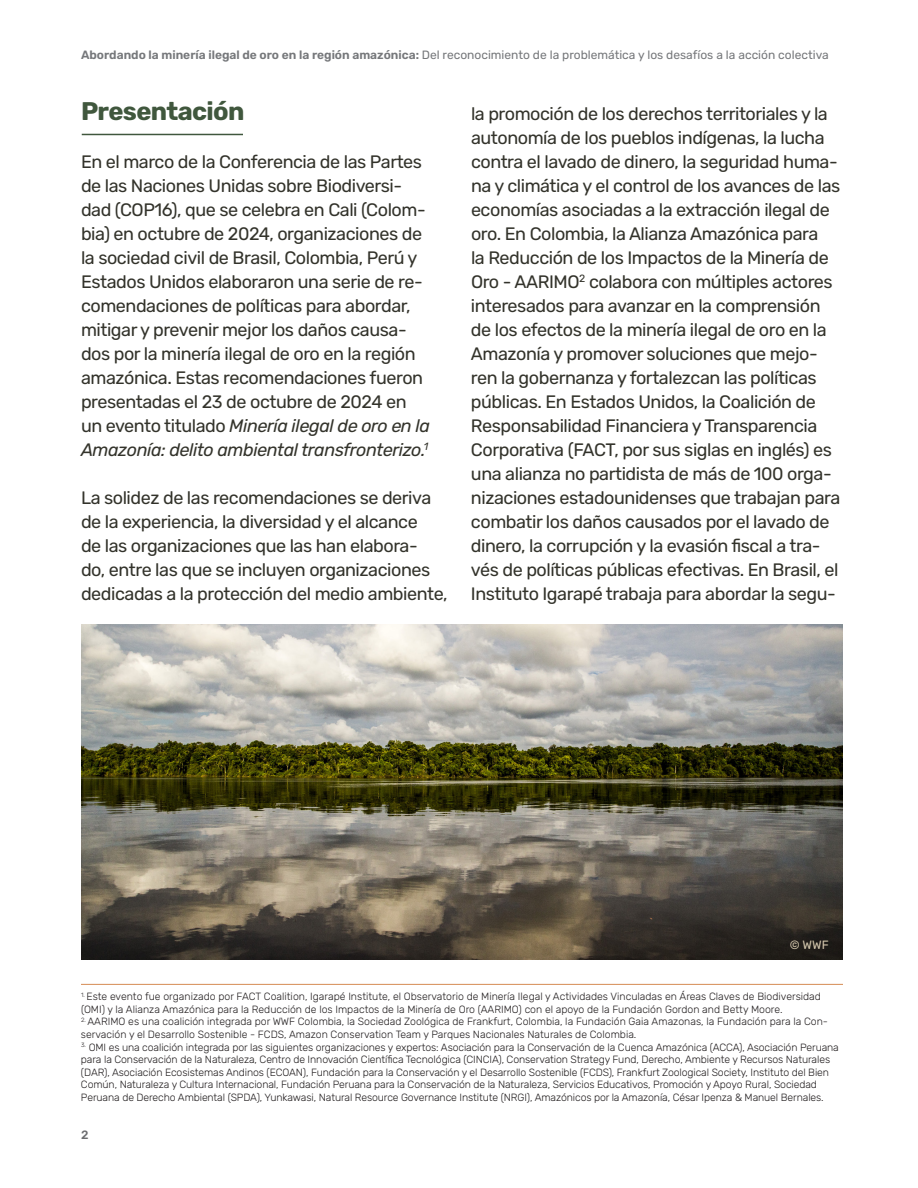
<style>
.page{position:relative;width:918px;height:1188px;background:#fff}
.page>*{position:absolute;margin:0;border:0;box-sizing:border-box;transform-origin:0 0}
.t1{font:700 25.5px "Rubik";letter-spacing:-.025em;color:#40573d}
.t2{font:18px/24px "Rubik";letter-spacing:-.025em;color:#33332b}
.t3{font:12px "Rubik";color:#76787b}
.t4{font:12px "Rubik";color:#d4c7ad}
.t5{font:500 12px "Rubik";color:#6c6d70}
.t6{font:300 10.5px/12.6px "Rubik";letter-spacing:-.01em;color:#231f20}
.s1{font-weight:600}
.s2{font-style:italic}
</style>
<div class="page">
<img style="left:82px;top:624px;width:761px;height:336px">
<hr style="left:81px;top:984px;width:762px;height:1px;background:#d68c54">
<hr style="left:82px;top:134px;width:161px;height:1px;background:#40573d">
<p class="t3" style="left:81px;top:48px;width:749px"><span class="s1">Abordando la minería ilegal de oro en la región amazónica:</span> Del reconocimiento de la problemática y los desafíos a la acción colectiva</p>
<h1 class="t1" style="left:81px;top:96px;width:165px">Presentación</h1>
<p class="t2" style="left:81px;top:150px;width:350px">En el marco de la Conferencia de las Partes de las Naciones Unidas sobre Biodiversi&shy;dad (COP16), que se celebra en Cali (Colom&shy;bia) en octubre de 2024, organizaciones de la sociedad civil de Brasil, Colombia, Perú y Estados Unidos elaboraron una serie de re&shy;comendaciones de políticas para abordar, mitigar y prevenir mejor los daños causa&shy;dos por la minería ilegal de oro en la región amazónica. Estas recomendaciones fueron presentadas el 23 de octubre de 2024 en un evento titulado <span class="s2">Minería ilegal de oro en la Amazonía: delito ambiental transfronterizo.</span><sup>1</sup></p>
<p class="t2" style="left:81px;top:486px;width:368px">La solidez de las recomendaciones se deriva de la experiencia, la diversidad y el alcance<br>de las organizaciones que las han elabora-<br>do, entre las que se incluyen organizaciones dedicadas a la protección del medio ambiente,</p>
<p class="t2" style="left:471px;top:102px;width:371px">la promoción de los derechos territoriales y la autonomía de los pueblos indígenas, la lucha contra el lavado de dinero, la seguridad huma&shy;na y climática y el control de los avances de las economías asociadas a la extracción ilegal de oro. En Colombia, la Alianza Amazónica para<br>la Reducción de los Impactos de la Minería de Oro - AARIMO<sup>2</sup> colabora con múltiples actores interesados para avanzar en la comprensión de los efectos de la minería ilegal de oro en la Amazonía y promover soluciones que mejo&shy;ren la gobernanza y fortalezcan las políticas públicas. En Estados Unidos, la Coalición de Responsabilidad Financiera y Transparencia Corporativa (FACT, por sus siglas en inglés) es una alianza no partidista de más de 100 orga&shy;nizaciones estadounidenses que trabajan para combatir los daños causados por el lavado de dinero, la corrupción y la evasión fiscal a tra&shy;vés de políticas públicas efectivas. En Brasil, el Instituto Igarapé trabaja para abordar la segu-</p>
<p class="t4" style="left:790px;top:938px;width:40px">© WWF</p>
<p class="t6" style="left:81px;top:991px;width:742px"><sup>1.</sup> Este evento fue organizado por FACT Coalition, Igarapé Institute, el Observatorio de Minería Ilegal y Actividades Vinculadas en Áreas Claves de Biodiversidad (OMI) y la Alianza Amazónica para la Reducción de los Impactos de la Minería de Oro (AARIMO) con el apoyo de la Fundación Gordon and Betty Moore.</p>
<p class="t6" style="left:81px;top:1016px;width:749px"><sup>2.</sup> AARIMO es una coalición integrada por WWF Colombia, la Sociedad Zoológica de Frankfurt, Colombia, la Fundación Gaia Amazonas, la Fundación para la Con&shy;servación y el Desarrollo Sostenible - FCDS, Amazon Conservation Team y Parques Nacionales Naturales de Colombia.</p>
<p class="t6" style="left:81px;top:1041px;width:759px"><sup>3.</sup> OMI es una coalición integrada por las siguientes organizaciones y expertos: Asociación para la Conservación de la Cuenca Amazónica (ACCA), Asociación Peruana para la Conservación de la Naturaleza, Centro de Innovación Científica Tecnológica (CINCIA), Conservation Strategy Fund, Derecho, Ambiente y Recursos Naturales (DAR), Asociación Ecosistemas Andinos (ECOAN), Fundación para la Conservación y el Desarrollo Sostenible (FCDS), Frankfurt Zoological Society, Instituto del Bien Común, Naturaleza y Cultura Internacional, Fundación Peruana para la Conservación de la Naturaleza, Servicios Educativos, Promoción y Apoyo Rural, Sociedad Peruana de Derecho Ambiental (SPDA), Yunkawasi, Natural Resource Governance Institute (NRGI), Amazónicos por la Amazonía, César Ipenza &amp; Manuel Bernales.</p>
<p class="t5" style="left:81px;top:1128px;width:9px">2</p>
</div>
